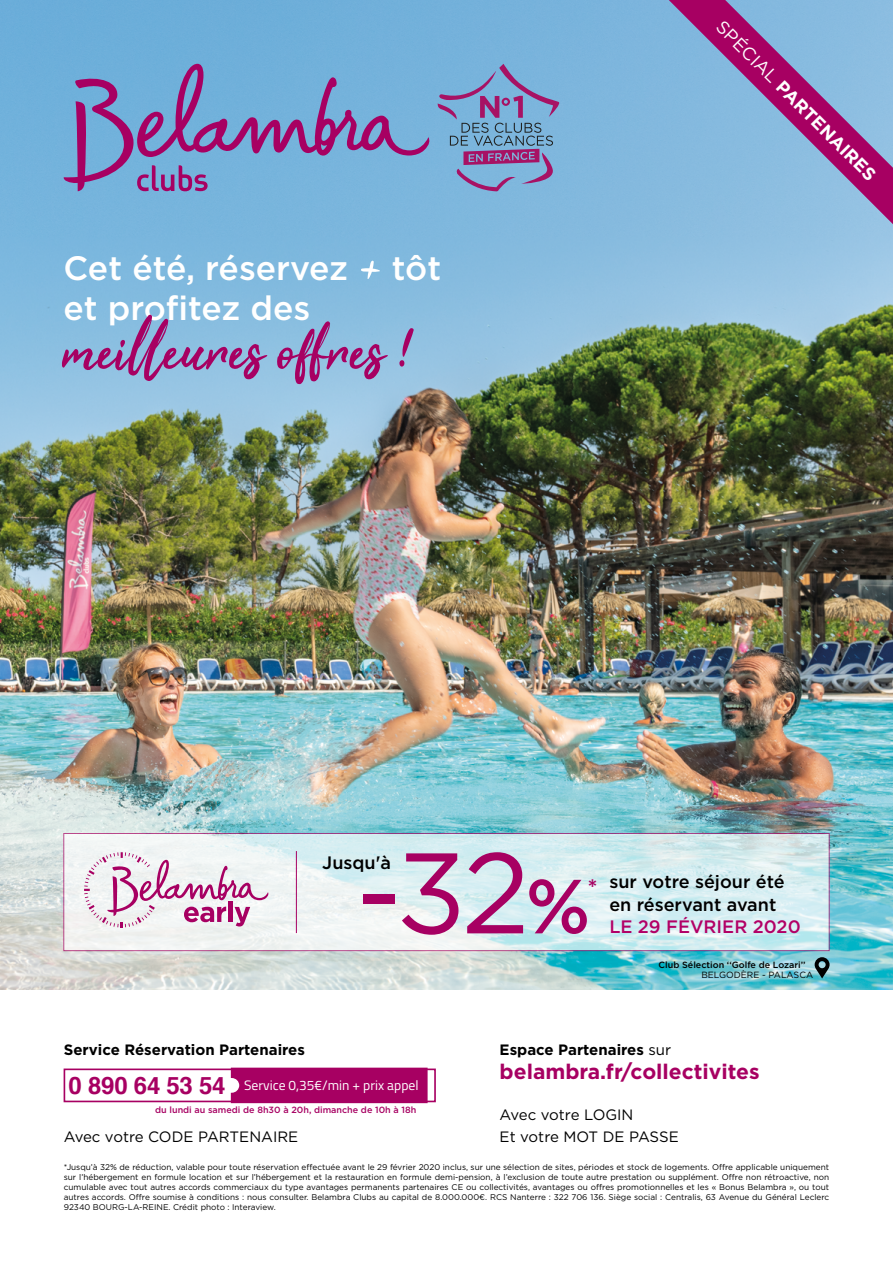
<style>
.page{position:relative;width:893px;height:1263px;background:#fff}
.page>*{position:absolute;margin:0;border:0;box-sizing:border-box;transform-origin:0 0}
.t1{font:114.3px "Gotham";color:#a70062}
.t2{font:64.8px "Tahu";color:#a70062}
.t3{font:500 33.75px/40.5px "Gotham";color:#fff}
.t4{font:700 24px "Helvetica";letter-spacing:-.01em;color:#a70062}
.t5{font:700 21px "Gotham";color:#a70062}
.t6{font:500 18px/22.5px "Gotham";color:#000}
.t7{font:700 18px "Gotham";color:#fff}
.t8{font:500 18px "Gotham";color:#b20066}
.t9{font:15px/22.5px "Gotham";color:#000}
.t10{font:700 15px "Gotham";color:#000}
.t11{font:13.65px "Titillium";color:#fff}
.t12{font:500 9px "Gotham";color:#a70062}
.t13{font:500 9px "Gotham";color:#000}
.t14{font:9px "Gotham";color:#000}
.t15{font:8.25px/9.9px "Gotham";color:#000;text-align:justify}
.s1{font-family:"Tahu";font-weight:400;font-size:64.8px}
.s2{font-weight:400}
.s3{font-weight:500;font-size:76.5px}
.s4{font-size:23.85px;color:#a70062}
</style>
<div class="page">
<img style="left:0;top:0;width:893px;height:989px">
<div style="left:64px;top:1068px;width:372px;height:34px;background:#fff;border:2px solid #a70062"></div>
<svg style="left:230px;top:1067px;width:199px;height:37px;background:#ac106b"></svg>
<svg style="left:669px;top:0;width:224px;height:224px;background:#8f92c4"></svg>
<svg style="left:63px;top:833px;width:767px;height:118px"></svg>
<svg style="left:84px;top:852px;width:185px;height:75px"></svg>
<svg style="left:137px;top:191px;width:71px;height:1px"></svg>
<svg style="left:63px;top:64px;width:367px;height:127px;background:#7c92c5"></svg>
<svg style="left:438px;top:64px;width:124px;height:127px;background:#7f98c4"></svg>
<hr style="left:296px;top:851px;width:1px;height:82px;background:#a70062">
<svg style="left:815px;top:957px;width:15px;height:21px"></svg>
<h3 class="t3" style="left:63px;top:247px;width:379px">Cet été, réservez <span class="s1">+</span> tôt et profitez des</h3>
<h2 class="t2" style="left:63px;top:308px;width:355px">meilleures offres !</h2>
<h3 class="t7" style="left:728px;top:15px;width:219px;rotate:45deg"><span class="s2">SPÉCIAL</span> PARTENAIRES</h3>
<h1 class="t1" style="left:355px;top:820px;width:237px">-32<span class="s3">%</span></h1>
<h3 class="t6" style="left:322px;top:851px;width:70px">Jusqu'à</h3>
<h3 class="t6" style="left:609px;top:870px;width:177px;text-indent:-22px"><span class="s4">*</span> sur votre séjour été en réservant avant</h3>
<h3 class="t8" style="left:609px;top:915px;width:193px">LE 29 FÉVRIER 2020</h3>
<h3 class="t10" style="left:64px;top:1040px;width:243px">Service Réservation Partenaires</h3>
<h3 class="t11" style="left:244px;top:1075px;width:176px">Service 0,35€/min + prix appel</h3>
<h3 class="t4" style="left:69px;top:1066px;width:159px">0 890 64 53 54</h3>
<p class="t12" style="left:155px;top:1103px;width:263px">du lundi au samedi de 8h30 à 20h, dimanche de 10h à 18h</p>
<h3 class="t9" style="left:64px;top:1125px;width:236px">Avec votre CODE PARTENAIRE</h3>
<p class="t13" style="left:659px;top:959px;width:148px">Club Sélection ‘‘Golfe de Lozari’’</p>
<p class="t14" style="left:701px;top:969px;width:113px">BELGODÈRE - PALASCA</p>
<h3 class="t10" style="left:500px;top:1040px;width:173px">Espace Partenaires <span class="s2">sur</span></h3>
<h3 class="t5" style="left:500px;top:1058px;width:261px">belambra.fr/collectivites</h3>
<h3 class="t9" style="left:500px;top:1103px;width:181px">Avec votre LOGIN<br>Et votre MOT DE PASSE</h3>
<p class="t15" style="left:64px;top:1162px;width:767px">*Jusqu’à 32% de réduction, valable pour toute réservation effectuée avant le 29 février 2020 inclus, sur une sélection de sites, périodes et stock de logements. Offre applicable uniquement sur l’hébergement en formule location et sur l’hébergement et la restauration en formule demi-pension, à l’exclusion de toute autre prestation ou supplément. Offre non rétroactive, non cumulable avec tout autres accords commerciaux du type avantages permanents partenaires CE ou collectivités, avantages ou offres promotionnelles et les « Bonus Belambra », ou tout autres accords. Offre soumise à conditions : nous consulter. Belambra Clubs au capital de 8.000.000€. RCS Nanterre : 322 706 136. Siège social : Centralis, 63 Avenue du Général Leclerc 92340 BOURG-LA-REINE. Crédit photo : Interaview.</p>
</div>
